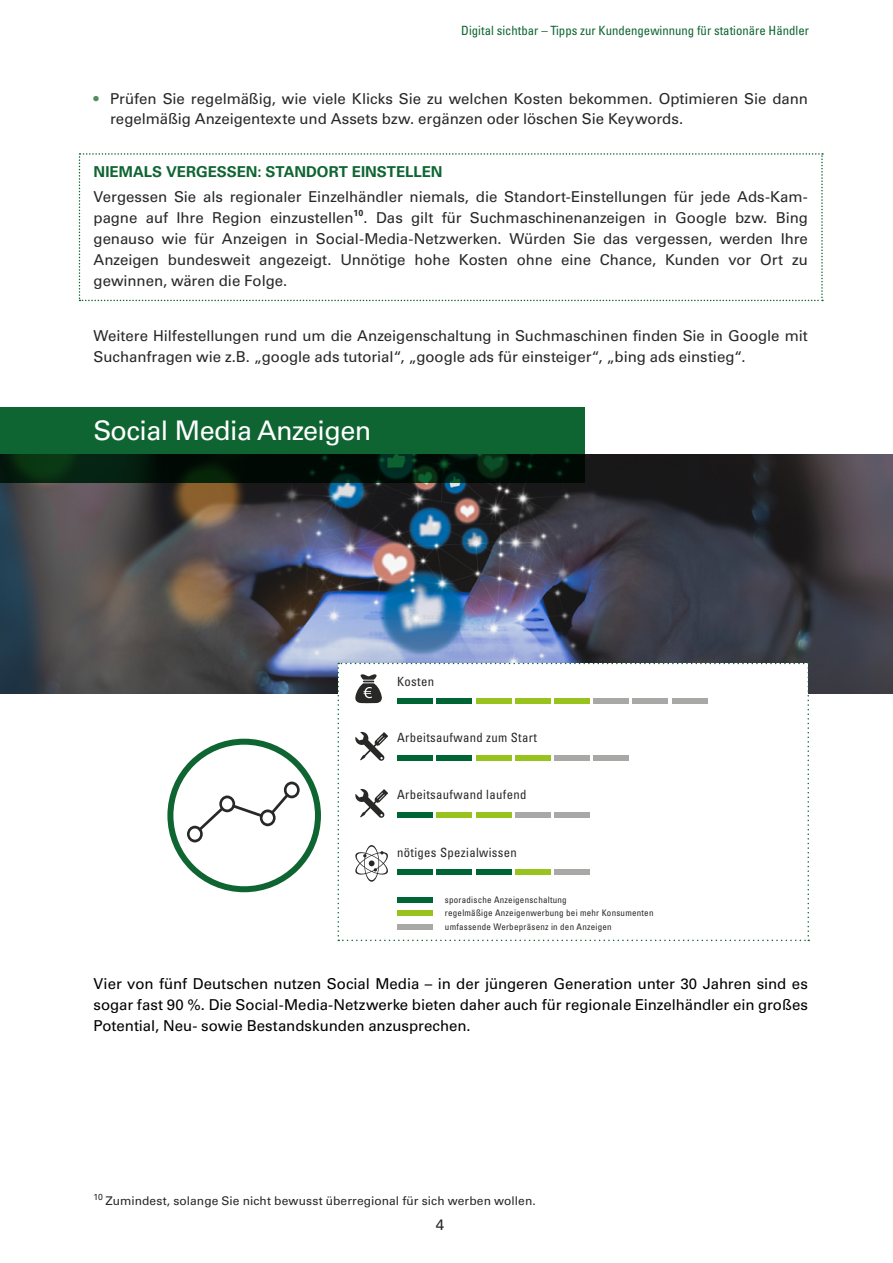
<style>
.page{position:relative;width:893px;height:1263px;background:#fff}
.page>*{position:absolute;margin:0;border:0;box-sizing:border-box;transform-origin:0 0}
.t1{font:27px "Univers LT Std";letter-spacing:-.02em;color:#fff}
.t2{font:15px/21px "Univers LT Std";color:#282827}
.t3{font:15px/21px "Univers LT Std";color:#000;text-align:justify}
.t4{font:700 15px "Univers LT Std";color:#0e6532}
.t5{font:condensed 12.75px "Univers LT Std";letter-spacing:.025em;color:#282827}
.t6{font:condensed 12.75px "Univers LT Std";color:#0e6532}
.t7{font:12px "Univers LT Std";letter-spacing:.005em;color:#282827}
.t8{font:condensed 9px/13.5px "Univers LT Std";letter-spacing:.025em;color:#282827}
.s1{font-weight:700;color:#528e5d}
</style>
<div class="page">
<img style="left:0;top:455px;width:893px;height:238px">
<svg style="left:0;top:408px;width:585px;height:75px;background:#094723"></svg>
<svg style="left:79px;top:153px;width:744px;height:148px"></svg>
<svg style="left:167px;top:739px;width:154px;height:153px"></svg>
<svg style="left:337px;top:663px;width:472px;height:278px"></svg>
<div style="left:397px;top:897px;width:36px;height:5px;background:#006534"></div>
<div style="left:397px;top:910px;width:36px;height:6px;background:#98c21d"></div>
<div style="left:397px;top:924px;width:36px;height:5px;background:#a8a8a7"></div>
<p class="t6" style="left:461px;top:23px;width:349px">Digital sichtbar – Tipps zur Kundengewinnung für stationäre Händler</p>
<p class="t2" style="left:110px;top:89px;width:699px;line-height:19.5px;text-indent:-16px"><span class="s1">•</span> Prüfen Sie regelmäßig, wie viele Klicks Sie zu welchen Kosten bekommen. Optimieren Sie dann regelmäßig Anzeigentexte und Assets bzw. ergänzen oder löschen Sie Keywords.</p>
<p class="t4" style="left:94px;top:163px;width:351px">NIEMALS VERGESSEN: STANDORT EINSTELLEN</p>
<p class="t2" style="left:94px;top:186px;width:716px;text-align:justify">Vergessen Sie als regionaler Einzelhändler niemals, die Standort-Einstellungen für jede Ads-Kam&shy;pagne auf Ihre Region einzustellen<sup>10</sup>. Das gilt für Suchmaschinenanzeigen in Google bzw. Bing genauso wie für Anzeigen in Social-Media-Netzwerken. Würden Sie das vergessen, werden Ihre Anzeigen bundesweit angezeigt. Unnötige hohe Kosten ohne eine Chance, Kunden vor Ort zu gewinnen, wären die Folge.</p>
<p class="t2" style="left:94px;top:325px;width:716px">Weitere Hilfestellungen rund um die Anzeigenschaltung in Suchmaschinen finden Sie in Google mit<br>Suchanfragen wie z.B. „google ads tutorial“, „google ads für einsteiger“, „bing ads einstieg“.</p>
<h1 class="t1" style="left:94px;top:415px;width:279px">Social Media Anzeigen</h1>
<p class="t5" style="left:397px;top:673px;width:39px">Kosten</p>
<p class="t5" style="left:397px;top:730px;width:141px">Arbeitsaufwand zum Start</p>
<p class="t5" style="left:397px;top:787px;width:131px">Arbeitsaufwand laufend</p>
<p class="t5" style="left:397px;top:844px;width:121px">nötiges Spezialwissen</p>
<p class="t8" style="left:445px;top:893px;width:210px">sporadische Anzeigenschaltung<br>regelmäßige Anzeigenwerbung bei mehr Konsumenten umfassende Werbepräsenz in den Anzeigen</p>
<p class="t3" style="left:94px;top:973px;width:716px">Vier von fünf Deutschen nutzen Social Media – in der jüngeren Generation unter 30 Jahren sind es sogar fast 90 %. Die Social-Media-Netzwerke bieten daher auch für regionale Einzelhändler ein großes Potential, Neu- sowie Bestandskunden anzusprechen.</p>
<p class="t7" style="left:94px;top:1194px;width:444px"><sup>10</sup> Zumindest, solange Sie nicht bewusst überregional für sich werben wollen.</p>
<p class="t2" style="left:436px;top:1214px;width:10px">4</p>
</div>
